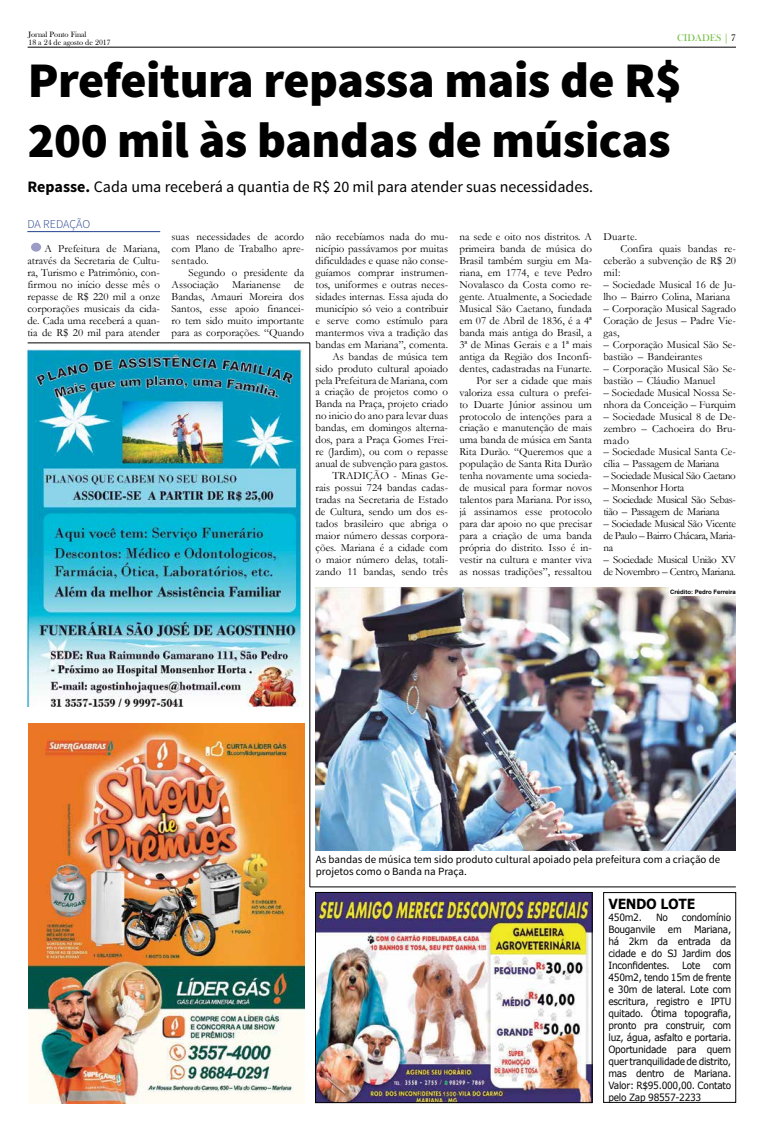
<style>
.page{position:relative;width:766px;height:1134px;background:#fff}
.page>*{position:absolute;margin:0;border:0;box-sizing:border-box;transform-origin:0 0}
.t1{font:900 49.9px/59.9px "Source Sans Pro";letter-spacing:-.01em;color:#000}
.t2{font:16px "Source Sans Pro";color:#000}
.t3{font:700 14px "Verdana";letter-spacing:-.03em;color:#000;scale:.9 1}
.t4{font:300 12px "Source Sans Pro";letter-spacing:-.01em;color:#25408f}
.t5{font:11px/12px "Garamond";color:#000;text-align:justify}
.t6{font:11px/12px "Garamond";letter-spacing:-.03em;color:#000}
.t7{font:11px/12px "Source Sans Pro";color:#000}
.t8{font:10px/12px "Verdana";letter-spacing:-.03em;color:#000;text-align:justify;scale:.9 1}
.t9{font:10px "Bask Old Face";color:#72bf44}
.t10{font:8px/8px "Bask Old Face";color:#000}
.t11{font:700 6px "Arial";color:#000}
.s1{color:#000}
.s2{font-weight:700}
</style>
<div class="page">
<hr style="left:28px;top:47px;width:707px;height:1px;background:#000">
<img style="left:28px;top:724px;width:276px;height:379px">
<img style="left:317px;top:894px;width:273px;height:207px">
<div style="left:315px;top:892px;width:277px;height:211px;border:1px solid #000"></div>
<hr style="left:309px;top:343px;width:1px;height:544px;background:#000">
<img style="left:28px;top:350px;width:275px;height:356px">
<hr style="left:28px;top:343px;width:282px;height:1px;background:#000">
<hr style="left:309px;top:887px;width:426px;height:1px;background:#000">
<div style="left:603px;top:892px;width:132px;height:210px;border:1px solid #000"></div>
<hr style="left:27px;top:231px;width:133px;height:1px;background:#25408f">
<div style="left:31px;top:243px;width:10px;height:9px;background:#9b9bc5;border-radius:50%"></div>
<img style="left:315px;top:587px;width:420px;height:264px">
<div style="left:669px;top:587px;width:66px;height:9px;background:#fff"></div>
<p class="t10" style="left:28px;top:30px;width:84px">Jornal Ponto Final<br>18 a 24 de agosto de 2017</p>
<p class="t9" style="left:677px;top:33px;width:60px">CIDADES | <span class="s1">7</span></p>
<h1 class="t1" style="left:28px;top:53px;width:655px">Prefeitura repassa mais de R$<br>200 mil às bandas de músicas</h1>
<h2 class="t2" style="left:28px;top:176px;width:567px"><span class="s2">Repasse.</span> Cada uma receberá a quantia de R$ 20 mil para atender suas necessidades.</h2>
<p class="t4" style="left:27px;top:216px;width:64px">DA REDAÇÃO</p>
<p class="t5" style="left:27px;top:242px;width:134px;text-indent:17px">A Prefeitura de Mariana, através da Secretaria de Cultu&shy;ra, Turismo e Patrimônio, con&shy;firmou no início desse mês o repasse de R$ 220 mil a onze corporações musicais da cida&shy;de. Cada uma receberá a quan&shy;tia de R$ 20 mil para atender</p>
<p class="t5" style="left:171px;top:230px;width:134px">suas necessidades de acordo com Plano de Trabalho apre&shy;sentado.</p>
<p class="t5" style="left:315px;top:230px;width:134px;text-align:right">não recebíamos nada do mu&shy;nicípio passávamos por muitas dificuldades e quase não conse&shy;guíamos comprar instrumen&shy;tos, uniformes e outras neces&shy;sidades internas. Essa ajuda do município só veio a contribuir e serve como estímulo para mantermos viva a tradição das bandas em Mariana”, comenta.<br>As bandas de música tem sido produto cultural apoiado pela Prefeitura de Mariana, com a criação de projetos como o<br>Banda na Praça, projeto criado no inicio do ano para levar duas bandas, em domingos alterna&shy;dos, para a Praça Gomes Frei&shy;re (Jardim), ou com o repasse anual de subvenção para gastos.<br>TRADIÇÃO - Minas Ge&shy;rais possui 724 bandas cadas&shy;tradas na Secretaria de Estado de Cultura, sendo um dos es&shy;tados brasileiro que abriga o maior número dessas corpora&shy;ções. Mariana é a cidade com o maior número delas, totali&shy;zando 11 bandas, sendo três</p>
<p class="t5" style="left:459px;top:230px;width:134px;text-align:right">na sede e oito nos distritos. A primeira banda de música do<br>Brasil também surgiu em Ma&shy;riana, em 1774, e teve Pedro<br>Novalasco da Costa como re&shy;gente. Atualmente, a Sociedade<br>Musical São Caetano, fundada em 07 de Abril de 1836, é a 4ª banda mais antiga do Brasil, a<br>3ª de Minas Gerais e a 1ª mais antiga da Região dos Inconfi&shy;dentes, cadastradas na Funarte.<br>Por ser a cidade que mais valoriza essa cultura o prefei&shy;to Duarte Júnior assinou um protocolo de intenções para a criação e manutenção de mais uma banda de música em Santa<br>Rita Durão. “Queremos que a população de Santa Rita Durão tenha novamente uma socieda&shy;de musical para formar novos talentos para Mariana. Por isso, já assinamos esse protocolo para dar apoio no que precisar para a criação de uma banda própria do distrito. Isso é in&shy;vestir na cultura e manter viva as nossas tradições”, ressaltou</p>
<p class="t5" style="left:603px;top:230px;width:35px">Duarte.</p>
<p class="t5" style="left:620px;top:242px;width:117px">Confira quais bandas re-</p>
<p class="t5" style="left:603px;top:254px;width:134px">ceberão a subvenção de R$ 20</p>
<p class="t5" style="left:603px;top:266px;width:19px">mil:</p>
<p class="t5" style="left:603px;top:278px;width:134px">– Sociedade Musical 16 de Ju&shy;lho – Bairro Colina, Mariana</p>
<p class="t5" style="left:603px;top:302px;width:134px">– Corporação Musical Sagrado Coração de Jesus – Padre Vie&shy;gas,</p>
<p class="t5" style="left:603px;top:338px;width:134px">– Corporação Musical São Se&shy;bastião – Bandeirantes</p>
<p class="t5" style="left:603px;top:362px;width:134px">– Corporação Musical São Se&shy;bastião – Cláudio Manuel</p>
<p class="t5" style="left:603px;top:386px;width:134px">– Sociedade Musical Nossa Se&shy;nhora da Conceição – Furquim</p>
<p class="t5" style="left:603px;top:410px;width:134px">– Sociedade Musical 8 de De&shy;zembro – Cachoeira do Bru&shy;mado</p>
<p class="t5" style="left:603px;top:446px;width:134px">– Sociedade Musical Santa Ce&shy;cília – Passagem de Mariana</p>
<p class="t6" style="left:603px;top:470px;width:134px">– Sociedade Musical São Caetano</p>
<p class="t6" style="left:603px;top:482px;width:82px">– Monsenhor Horta</p>
<p class="t6" style="left:603px;top:494px;width:134px">– Sociedade Musical São Sebas&shy;tião – Passagem de Mariana</p>
<p class="t5" style="left:603px;top:518px;width:134px">– Sociedade Musical São Vicente de Paulo – Bairro Chácara, Maria&shy;na</p>
<p class="t6" style="left:603px;top:554px;width:134px">– Sociedade Musical União XV de Novembro – Centro, Mariana.</p>
<p class="t11" style="left:670px;top:588px;width:67px">Crédito: Pedro Ferreira</p>
<p class="t5" style="left:171px;top:266px;width:134px;text-indent:17px">Segundo o presidente da Associação Marianense de Bandas, Amauri Moreira dos Santos, esse apoio financei&shy;ro tem sido muito importante para as corporações. “Quando</p>
<p class="t7" style="left:316px;top:853px;width:406px">As bandas de música tem sido produto cultural apoiado pela prefeitura com a criação de projetos como o Banda na Praça.</p>
<p class="t3" style="left:608px;top:894px;width:98px">VENDO LOTE</p>
<p class="t8" style="left:608px;top:911px;width:39px">450m2.</p>
<p class="t8" style="left:655px;top:911px;width:15px">No</p>
<p class="t8" style="left:608px;top:911px;width:138px;text-indent:73px">condomínio Bouganvile em Mariana, há 2km da entrada da cidade e do SJ Jardim dos Inconfidentes. Lote com 450m2, tendo 15m de frente e 30m de lateral. Lote com escritura, registro e IPTU quitado. Ótima topografia, pronto pra construir, com luz, água, asfalto e portaria.<br>Oportunidade para quem quer tranquilidade de distrito, mas dentro de Mariana.<br>Valor: R$95.000,00. Contato pelo Zap 98557-2233</p>
</div>
